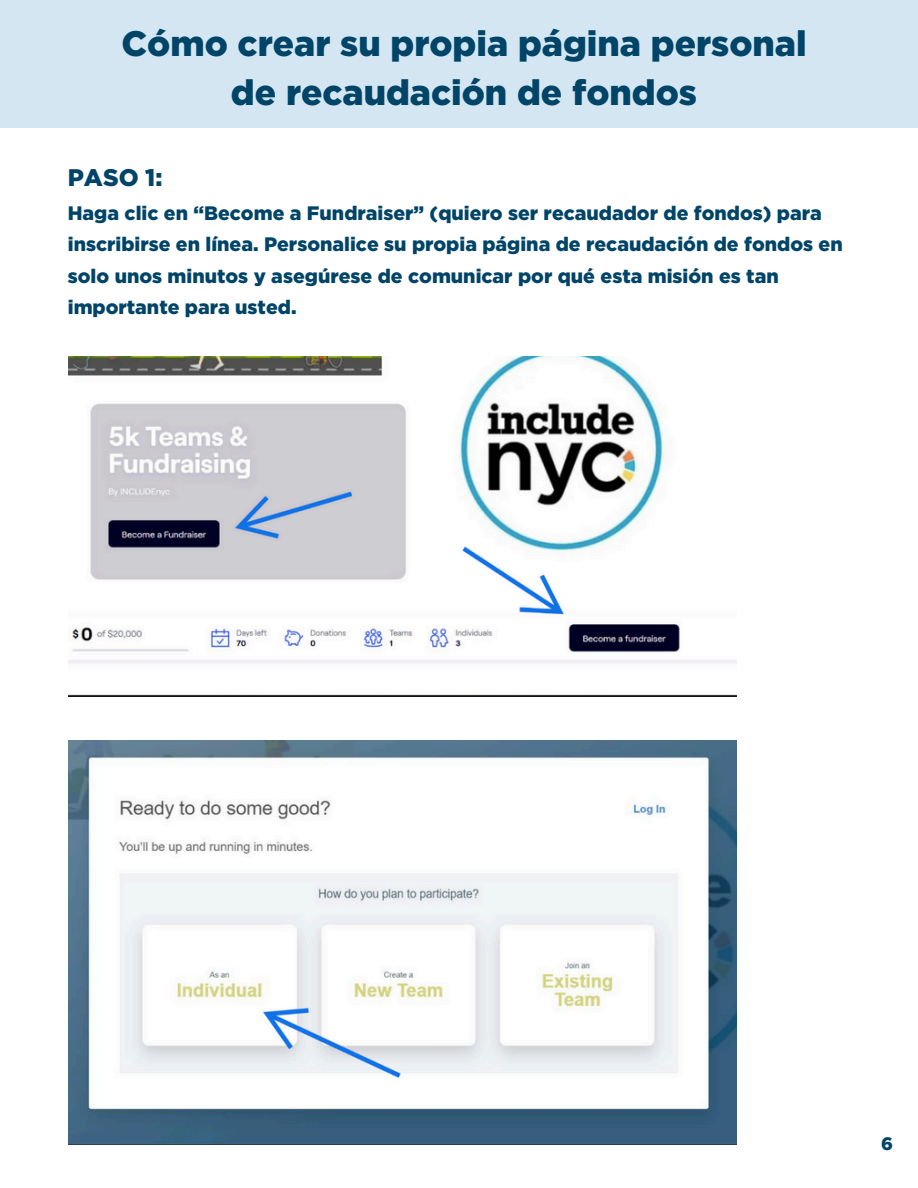
<style>
.page{position:relative;width:918px;height:1188px;background:#fff}
.page>*{position:absolute;margin:0;border:0;box-sizing:border-box;transform-origin:0 0}
.t1{font:900 35.25px/48.3px "Gotham";color:#004467;text-align:center}
.t2{font:900 24px "Gotham";color:#004467}
.t3{font:900 19.5px/31.5px "Gotham";color:#004467}
.t4{font:900 18px "Gotham";color:#004467}
</style>
<div class="page">
<div style="left:0;top:0;width:918px;height:127px;background:#d4e6f1"></div>
<img style="left:68px;top:357px;width:669px;height:340px">
<img style="left:68px;top:740px;width:669px;height:404px">
<p class="t1" style="left:121px;top:20px;width:687px">Cómo crear su propia página personal de recaudación de fondos</p>
<p class="t2" style="left:68px;top:163px;width:96px">PASO 1:</p>
<p class="t3" style="left:68px;top:197px;width:776px">Haga clic en “Become a Fundraiser” (quiero ser recaudador de fondos) para inscribirse en línea. Personalice su propia página de recaudación de fondos en solo unos minutos y asegúrese de comunicar por qué esta misión es tan importante para usted.</p>
<p class="t4" style="left:881px;top:1133px;width:13px">6</p>
</div>
